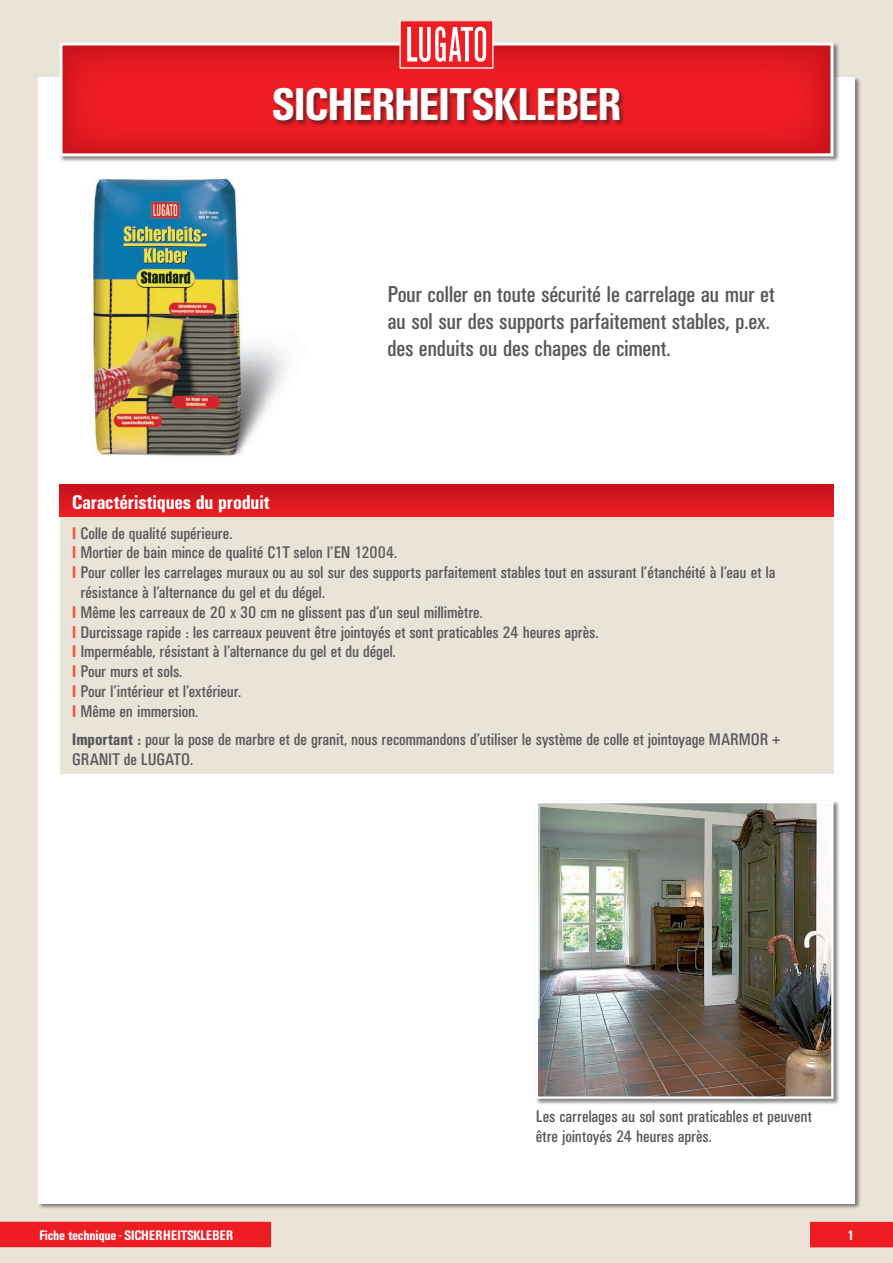
<style>
.page{position:relative;width:893px;height:1263px;background:#e9e3d8}
.page>*{position:absolute;margin:0;border:0;box-sizing:border-box;transform-origin:0 0}
.t1{font:500 condensed 45px "UN11";color:#fff}
.t2{font:condensed 22.5px/27px "UN11";letter-spacing:-.005em;color:#57585a}
.t3{font:500 condensed 19.5px "UN11";letter-spacing:.005em;color:#fff}
.t4{font:condensed 16.5px/19.8px "UN11";color:#57585a}
.t5{font:500 condensed 13.5px "UN11";color:#fff}
.s1{font-weight:500;color:#f0593e}
.s2{font-weight:500}
</style>
<div class="page">
<div style="left:38px;top:77px;width:817px;height:1126px;background:#fff"></div>
<div style="left:59px;top:42px;width:781px;height:121px;background:#231f20;opacity:.55"></div>
<svg style="left:60px;top:43px;width:773px;height:113px;background:#e5292f"></svg>
<div style="left:810px;top:1222px;width:83px;height:25px;background:#ee1d23"></div>
<div style="left:0;top:1222px;width:271px;height:25px;background:#ee1d23"></div>
<img style="left:94px;top:179px;width:223px;height:306px">
<div style="left:535px;top:801px;width:305px;height:304px;background:#231f20;opacity:.55"></div>
<img style="left:539px;top:804px;width:291px;height:292px">
<div style="left:536px;top:801px;width:297px;height:298px;border:2px solid #fff"></div>
<div style="left:60px;top:485px;width:773px;height:32px;background:linear-gradient(to bottom,#c3121b,#ef1d23)"></div>
<div style="left:60px;top:517px;width:773px;height:256px;background:#e9e3d8"></div>
<div style="left:273px;top:88px;width:353px;height:39px;background:#231f20;opacity:.55"></div>
<div style="left:400px;top:21px;width:93px;height:47px;background:#ee1d23"></div>
<div style="left:400px;top:20px;width:93px;height:48px;border:1px solid #fff"></div>
<svg style="left:407px;top:27px;width:79px;height:35px"></svg>
<h1 class="t1" style="left:272px;top:79px;width:350px">SICHERHEITSKLEBER</h1>
<h2 class="t2" style="left:387px;top:281px;width:389px">Pour coller en toute sécurité le carrelage au mur et au sol sur des supports parfaitement stables, p.ex. des enduits ou des chapes de ciment.</h2>
<p class="t3" style="left:72px;top:491px;width:199px">Caractéristiques du produit</p>
<p class="t4" style="left:72px;top:523px;width:162px"><span class="s1">I</span> Colle de qualité supérieure.</p>
<p class="t4" style="left:72px;top:543px;width:326px"><span class="s1">I</span> Mortier de bain mince de qualité C1T selon l’EN 12004.</p>
<p class="t4" style="left:72px;top:562px;width:705px"><span class="s1">I</span> Pour coller les carrelages muraux ou au sol sur des supports parfaitement stables tout en assurant l’étanchéité à l’eau et la</p>
<p class="t4" style="left:81px;top:582px;width:246px">résistance à l’alternance du gel et du dégel.</p>
<p class="t4" style="left:72px;top:602px;width:412px"><span class="s1">I</span> Même les carreaux de 20 x 30 cm ne glissent pas d’un seul millimètre.</p>
<p class="t4" style="left:72px;top:622px;width:528px"><span class="s1">I</span> Durcissage rapide : les carreaux peuvent être jointoyés et sont praticables 24 heures après.</p>
<p class="t4" style="left:72px;top:642px;width:325px"><span class="s1">I</span> Imperméable, résistant à l’alternance du gel et du dégel.</p>
<p class="t4" style="left:72px;top:661px;width:111px"><span class="s1">I</span> Pour murs et sols.</p>
<p class="t4" style="left:72px;top:681px;width:170px"><span class="s1">I</span> Pour l’intérieur et l’extérieur.</p>
<p class="t4" style="left:72px;top:701px;width:127px"><span class="s1">I</span> Même en immersion.</p>
<p class="t4" style="left:72px;top:729px;width:709px"><span class="s2">Important :</span> pour la pose de marbre et de granit, nous recommandons d’utiliser le système de colle et jointoyage MARMOR +<br>GRANIT de LUGATO.</p>
<p class="t4" style="left:536px;top:1106px;width:277px">Les carrelages au sol sont praticables et peuvent être jointoyés 24 heures après.</p>
<p class="t5" style="left:39px;top:1227px;width:195px">Fiche technique <sup>•</sup> SICHERHEITSKLEBER</p>
<p class="t5" style="left:847px;top:1227px;width:8px">1</p>
</div>
